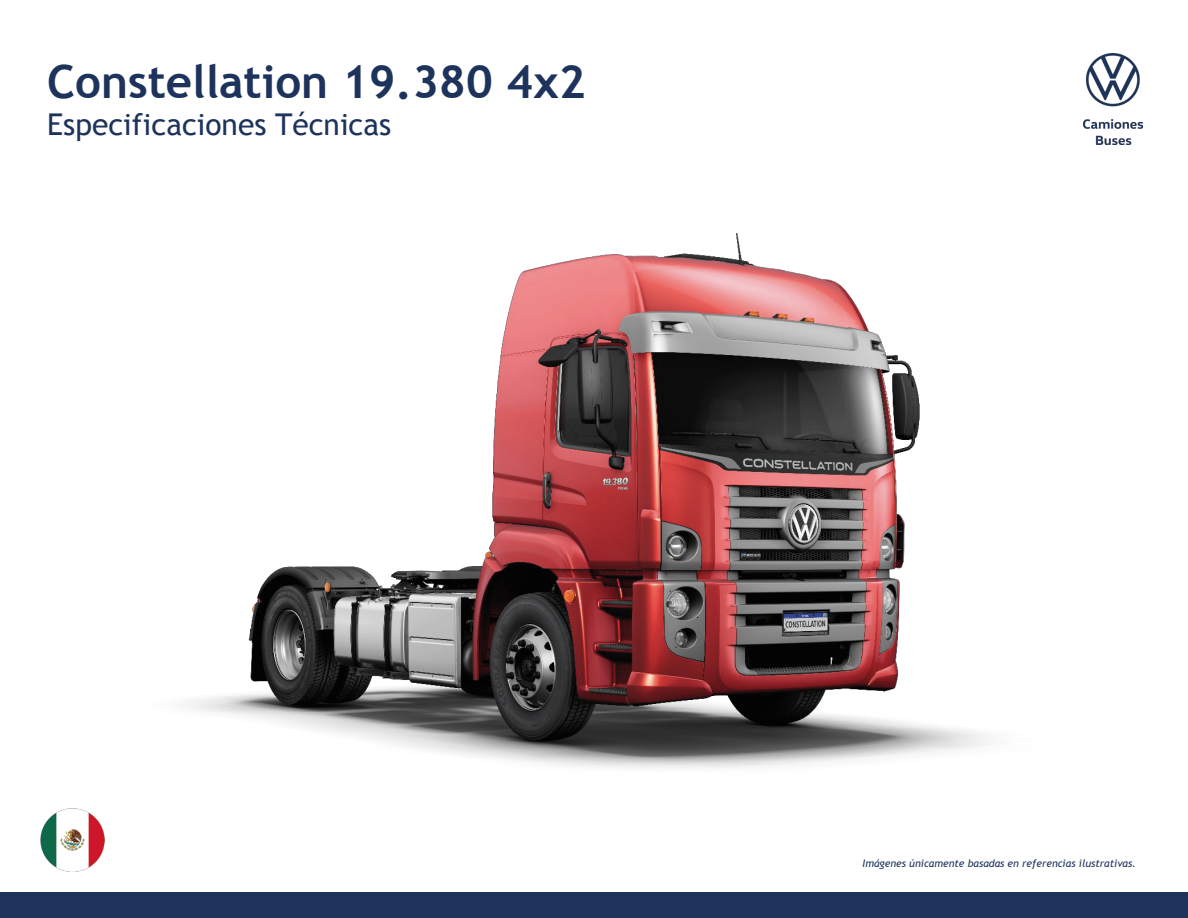
<style>
.page{position:relative;width:1188px;height:918px;background:#fff}
.page>*{position:absolute;margin:0;border:0;box-sizing:border-box;transform-origin:0 0}
.t1{font:700 45.75px "Trebuchet MS";color:#1e335c}
.t2{font:30px "Trebuchet MS";color:#1e335c}
.t3{font:italic 10.5px "Trebuchet MS";color:#1e335c}
</style>
<div class="page">
<img style="left:186px;top:233px;width:804px;height:535px">
<img style="left:1084px;top:54px;width:58px;height:90px">
<img style="left:41px;top:808px;width:63px;height:63px">
<div style="left:0;top:892px;width:1188px;height:26px;background:#1e335c"></div>
<h1 class="t1" style="left:47px;top:53px;width:540px">Constellation 19.380 4x2</h1>
<h2 class="t2" style="left:47px;top:107px;width:346px">Especificaciones Técnicas</h2>
<p class="t3" style="left:862px;top:857px;width:275px">Imágenes únicamente basadas en referencias ilustrativas.</p>
</div>
